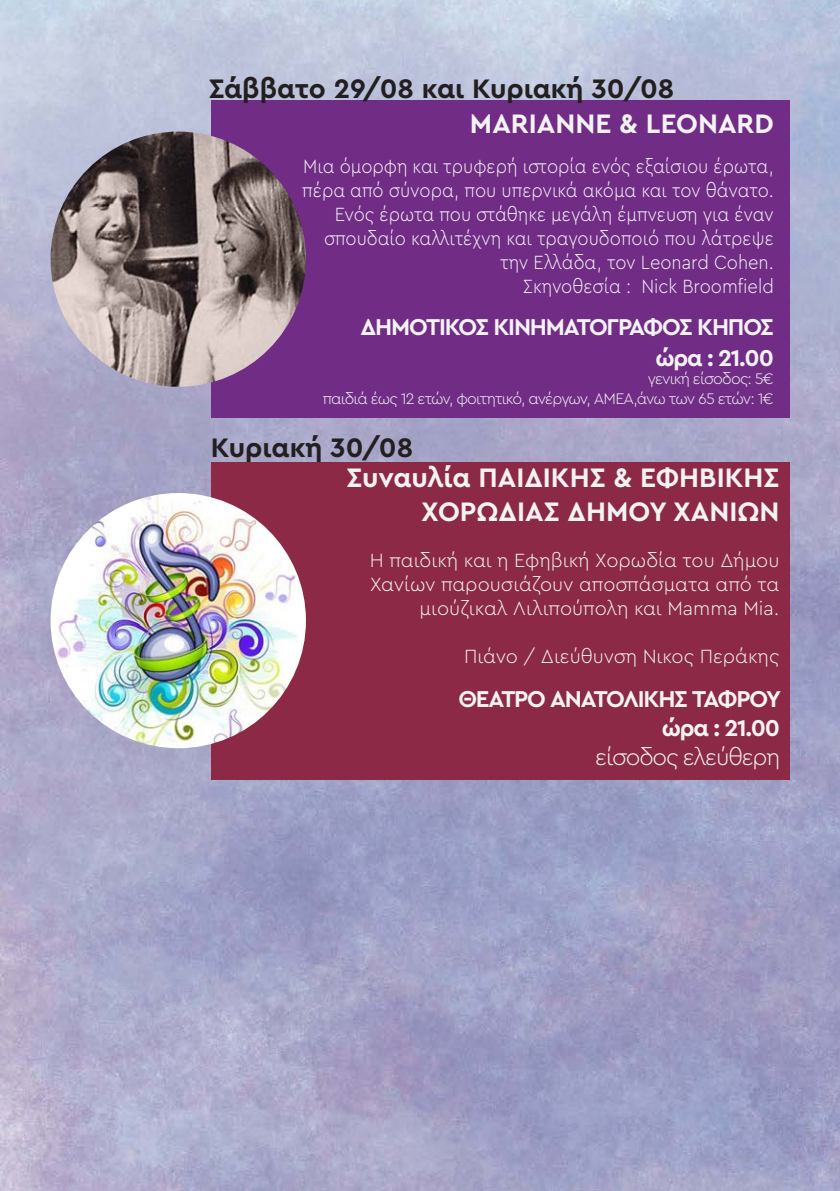
<style>
.page{position:relative;width:840px;height:1191px;background:#fff}
.page>*{position:absolute;margin:0;border:0;box-sizing:border-box;transform-origin:0 0}
.t1{font:700 28px/33.6px "Cera Pro";color:#f3f3f4;text-align:right}
.t2{font:700 28px "Cera Pro";color:#231f20}
.t3{font:700 24px "Cera Pro";letter-spacing:-.05em;color:#f3f3f4}
.t4{font:300 24px "Cera Pro";letter-spacing:-.05em;color:#f3f3f4}
.t5{font:300 20px/24px "Cera Pro";color:#f3f3f4;text-align:right;scale:.91 1}
.t6{font:300 20px/24px "Cera Pro";color:#f3f3f4;text-align:right}
.t7{font:300 16px "Cera Pro";letter-spacing:-.05em;color:#f3f3f4}
</style>
<div class="page">
<img style="left:0;top:0;width:839px;height:1191px">
<div style="left:211px;top:462px;width:578px;height:317px;background:#8c2946"></div>
<img style="left:50px;top:493px;width:256px;height:255px;border-radius:128px">
<div style="left:211px;top:100px;width:578px;height:318px;background:#712c86"></div>
<img style="left:50px;top:132px;width:256px;height:255px;border-radius:128px">
<p class="t2" style="left:209px;top:70px;width:467px">Σάββατο 29/08 και Κυριακή 30/08</p>
<p class="t1" style="left:469px;top:105px;width:305px">MARIANNE &amp; LEONARD</p>
<p class="t5" style="left:302px;top:153px;width:519px">Μια όμορφη και τρυφερή ιστορία ενός εξαίσιου έρωτα, πέρα από σύνορα, που υπερνικά ακόμα και τον θάνατο.<br>Ενός έρωτα που στάθηκε μεγάλη έμπνευση για έναν σπουδαίο καλλιτέχνη και τραγουδοποιό που λάτρεψε την Ελλάδα, τον Leonard Cohen.</p>
<p class="t5" style="left:522px;top:273px;width:277px">Σκηνοθεσία : Nick Broomfield</p>
<p class="t3" style="left:360px;top:311px;width:414px">ΔΗΜΟΤΙΚΟΣ ΚΙΝΗΜΑΤΟΓΡΑΦΟΣ ΚΗΠΟΣ</p>
<p class="t3" style="left:655px;top:342px;width:120px">ώρα : 21.00</p>
<p class="t7" style="left:647px;top:368px;width:128px">γενική είσοδος: 5€</p>
<p class="t7" style="left:322px;top:387px;width:452px">παιδιά έως 12 ετών, φοιτητικό, ανέργων, ΑΜΕΑ,άνω των 65 ετών: 1€</p>
<p class="t2" style="left:211px;top:429px;width:204px">Κυριακή 30/08</p>
<p class="t1" style="left:346px;top:460px;width:434px">Συναυλία ΠΑΙΔΙΚΗΣ &amp; ΕΦΗΒΙΚΗΣ<br>ΧΟΡΩΔΙΑΣ ΔΗΜΟΥ ΧΑΝΙΩΝ</p>
<p class="t6" style="left:370px;top:547px;width:411px">Η παιδική και η Εφηβική Χορωδία του Δήμου<br>Χανίων παρουσιάζουν αποσπάσματα από τα μιούζικαλ Λιλιπούπολη και Mamma Mia.</p>
<p class="t6" style="left:464px;top:643px;width:317px">Πιάνο / Διεύθυνση Νικος Περάκης</p>
<p class="t3" style="left:458px;top:683px;width:324px">ΘΕΑΤΡΟ ΑΝΑΤΟΛΙΚΗΣ ΤΑΦΡΟΥ</p>
<p class="t3" style="left:661px;top:712px;width:120px">ώρα : 21.00</p>
<p class="t4" style="left:595px;top:741px;width:186px">είσοδος ελεύθερη</p>
</div>
